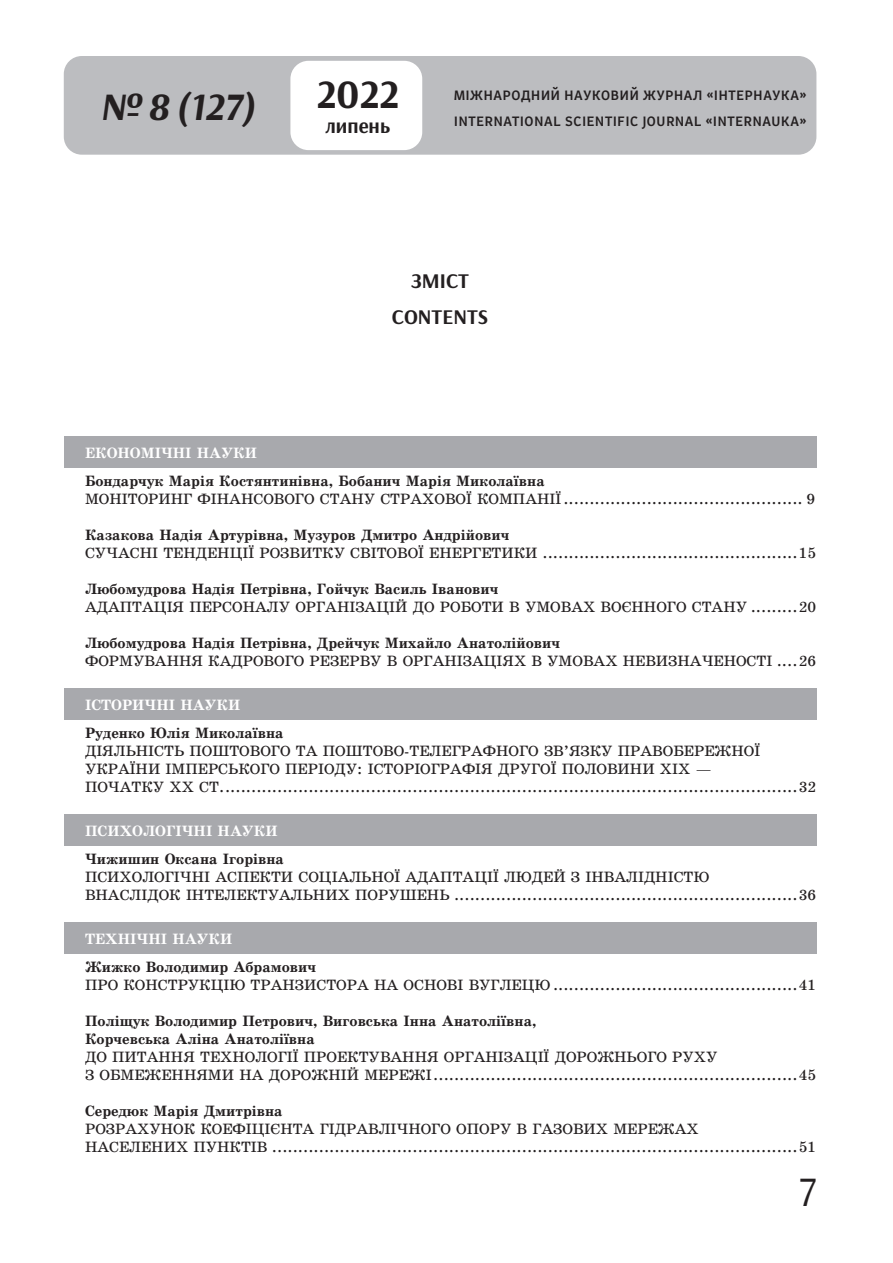
<style>
.page{position:relative;width:893px;height:1263px;background:#fff}
.page>*{position:absolute;margin:0;border:0;box-sizing:border-box;transform-origin:0 0}
.t1{font:42px "Arsenal";color:#231f20}
.t2{font:700 40.5px "Arsenal";color:#231f20}
.t3{font:italic 700 39px "Arsenal";color:#231f20}
.t4{font:700 21px/36px "Arsenal";color:#231f20;text-align:center}
.t5{font:15px/18px "Ukrainian School";color:#231f20}
.t6{font:700 15px/18px "Ukrainian School";color:#231f20}
.t7{font:500 15px/26.5px "Certa Sans";letter-spacing:.005em;color:#231f20}
.t8{font:700 15px "Ukrainian School";color:#fff}
</style>
<div class="page">
<div style="left:64px;top:56px;width:752px;height:99px;background:#bcbdc0;border-radius:18px"></div>
<div style="left:290px;top:61px;width:132px;height:89px;background:#fff;border-radius:18px"></div>
<div style="left:64px;top:688px;width:752px;height:32px;background:#a8a9ad"></div>
<div style="left:64px;top:436px;width:752px;height:32px;background:#a8a9ad"></div>
<div style="left:64px;top:923px;width:752px;height:31px;background:#a8a9ad"></div>
<div style="left:64px;top:814px;width:752px;height:32px;background:#a8a9ad"></div>
<h2 class="t2" style="left:317px;top:69px;width:84px">2022</h2>
<h3 class="t4" style="left:325px;top:109px;width:66px">липень</h3>
<h3 class="t3" style="left:98px;top:83px;width:158px">№ 8 (127)</h3>
<p class="t7" style="left:454px;top:82px;width:354px">МІЖНАРОДНИЙ НАУКОВИЙ ЖУРНАЛ «ІНТЕРНАУКА»<br>INTERNATIONAL SCIENTIFIC JOURNAL «INTERNAUKA»</p>
<p class="t8" style="left:85px;top:445px;width:173px">ЕКОНОМІЧНІ НАУКИ</p>
<h3 class="t4" style="left:392px;top:264px;width:98px">ЗМІСТ<br>CONTENTS</h3>
<p class="t6" style="left:85px;top:472px;width:461px">Бондарчук Марія Костянтинівна, Бобанич Марія Миколаївна</p>
<p class="t5" style="left:85px;top:490px;width:731px">МОНІТОРИНГ ФІНАНСОВОГО СТАНУ СТРАХОВОЇ КОМПАНІЇ.............................................. 9</p>
<p class="t6" style="left:85px;top:526px;width:426px">Казакова Надія Артурівна, Музуров Дмитро Андрійович</p>
<p class="t5" style="left:85px;top:544px;width:733px">СУЧАСНІ ТЕНДЕНЦІЇ РОЗВИТКУ СВІТОВОЇ ЕНЕРГЕТИКИ .................................................15</p>
<p class="t6" style="left:85px;top:580px;width:415px">Любомудрова Надія Петрівна, Гойчук Василь Іванович</p>
<p class="t5" style="left:85px;top:598px;width:733px">АДАПТАЦІЯ ПЕРСОНАЛУ ОРГАНІЗАЦІЙ ДО РОБОТИ В УМОВАХ ВОЄННОГО СТАНУ .........20</p>
<p class="t6" style="left:85px;top:634px;width:476px">Любомудрова Надія Петрівна, Дрейчук Михайло Анатолійович</p>
<p class="t5" style="left:85px;top:652px;width:733px">ФОРМУВАННЯ КАДРОВОГО РЕЗЕРВУ В ОРГАНІЗАЦІЯХ В УМОВАХ НЕВИЗНАЧЕНОСТІ ....26</p>
<p class="t8" style="left:85px;top:697px;width:157px">ІСТОРИЧНІ НАУКИ</p>
<p class="t6" style="left:85px;top:724px;width:200px">Руденко Юлія Миколаївна</p>
<p class="t5" style="left:85px;top:742px;width:733px">ДІЯЛЬНІСТЬ ПОШТОВОГО ТА ПОШТОВО-ТЕЛЕГРАФНОГО ЗВ’ЯЗКУ ПРАВОБЕРЕЖНОЇ<br>УКРАЇНИ ІМПЕРСЬКОГО ПЕРІОДУ: ІСТОРІОГРАФІЯ ДРУГОЇ ПОЛОВИНИ ХІХ —<br>ПОЧАТКУ ХХ СТ...............................................................................................................32</p>
<p class="t8" style="left:85px;top:823px;width:194px">ПСИХОЛОГІЧНІ НАУКИ</p>
<p class="t6" style="left:85px;top:850px;width:200px">Чижишин Оксана Ігорівна</p>
<p class="t5" style="left:85px;top:868px;width:733px">ПСИХОЛОГІЧНІ АСПЕКТИ СОЦІАЛЬНОЇ АДАПТАЦІЇ ЛЮДЕЙ З ІНВАЛІДНІСТЮ<br>ВНАСЛІДОК ІНТЕЛЕКТУАЛЬНИХ ПОРУШЕНЬ ..................................................................36</p>
<p class="t8" style="left:85px;top:931px;width:149px">ТЕХНІЧНІ НАУКИ</p>
<p class="t6" style="left:85px;top:958px;width:233px">Жижко Володимир Абрамович</p>
<p class="t5" style="left:85px;top:976px;width:733px">ПРО КОНСТРУКЦІЮ ТРАНЗИСТОРА НА ОСНОВІ ВУГЛЕЦЮ ...............................................41</p>
<p class="t6" style="left:85px;top:1012px;width:453px">Поліщук Володимир Петрович, Виговська Інна Анатоліївна,<br>Корчевська Аліна Анатоліївна</p>
<p class="t5" style="left:85px;top:1048px;width:733px">ДО ПИТАННЯ ТЕХНОЛОГІЇ ПРОЕКТУВАННЯ ОРГАНІЗАЦІЇ ДОРОЖНЬОГО РУХУ<br>З ОБМЕЖЕННЯМИ НА ДОРОЖНІЙ МЕРЕЖІ......................................................................45</p>
<p class="t6" style="left:85px;top:1102px;width:199px">Середюк Марія Дмитрівна</p>
<p class="t5" style="left:85px;top:1120px;width:733px">РОЗРАХУНОК КОЕФІЦІЄНТА ГІДРАВЛІЧНОГО ОПОРУ В ГАЗОВИХ МЕРЕЖАХ<br>НАСЕЛЕНИХ ПУНКТІВ .....................................................................................................51</p>
<h1 class="t1" style="left:799px;top:1166px;width:19px">7</h1>
</div>
